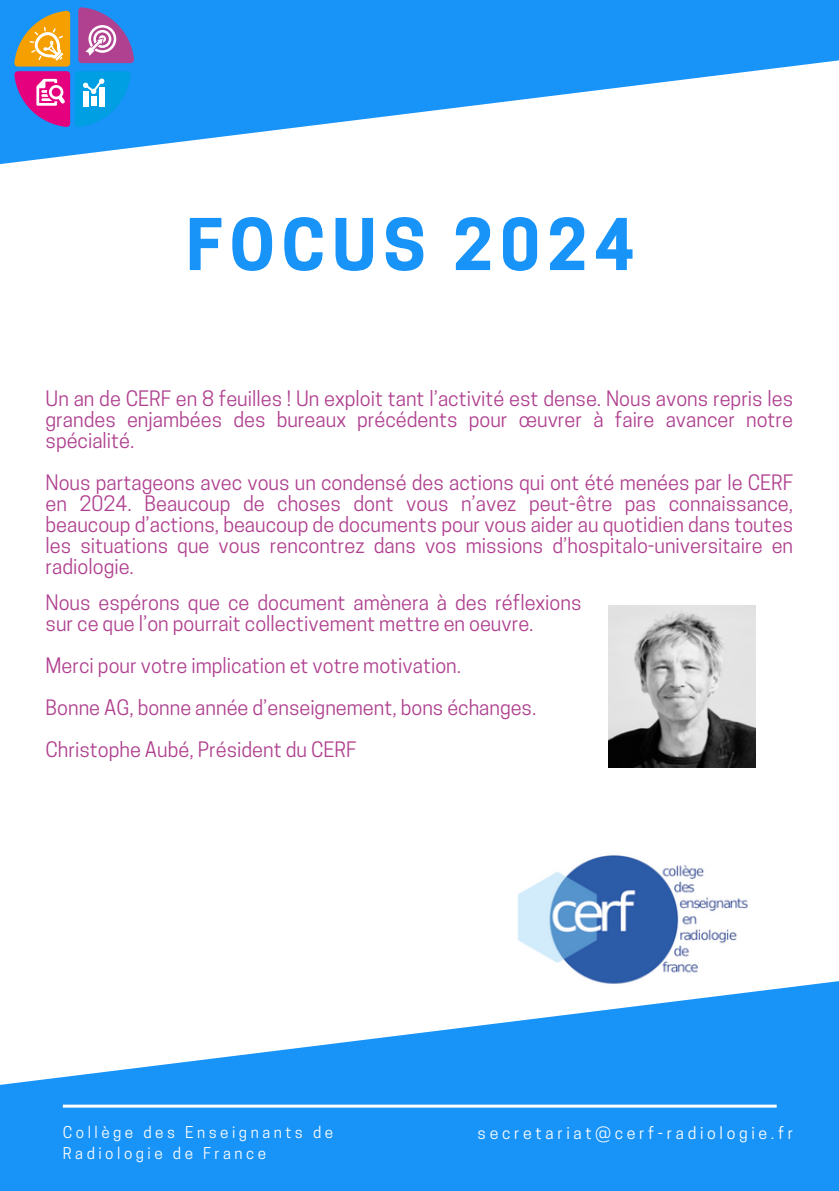
<style>
.page{position:relative;width:839px;height:1191px;background:#fff}
.page>*{position:absolute;margin:0;border:0;box-sizing:border-box;transform-origin:0 0}
.t1{font:700 66.8px "Cooper Hewitt";letter-spacing:.105em;color:#1893f8}
.t2{font:20px/21px "Cooper Hewitt";color:#b04190;text-align:justify}
.t3{font:16px "Cooper Hewitt";letter-spacing:.23em;color:#fff}
.t4{font:15.4px/20.4px "Cooper Hewitt";letter-spacing:.23em;color:#fff}
</style>
<div class="page">
<svg style="left:0;top:0;width:838px;height:165px;fill:#1893f8"></svg>
<img style="left:517px;top:855px;width:231px;height:124px">
<svg style="left:0;top:979px;width:838px;height:212px;fill:#1893f8"></svg>
<hr style="left:63px;top:1105px;width:713px;height:3px;background:#fff">
<svg style="left:78px;top:7px;width:56px;height:56px;fill:#b04190"></svg>
<svg style="left:14px;top:11px;width:56px;height:56px;fill:#f59f00"></svg>
<svg style="left:75px;top:71px;width:56px;height:56px;fill:#009ee2"></svg>
<svg style="left:14px;top:71px;width:56px;height:56px;fill:#e5007e"></svg>
<svg style="left:85px;top:25px;width:31px;height:31px"></svg>
<svg style="left:83px;top:79px;width:21px;height:15px"></svg>
<div style="left:83px;top:91px;width:5px;height:15px;background:#fff"></div>
<div style="left:91px;top:96px;width:5px;height:10px;background:#fff"></div>
<div style="left:99px;top:87px;width:5px;height:19px;background:#fff"></div>
<svg style="left:36px;top:79px;width:29px;height:27px"></svg>
<svg style="left:30px;top:27px;width:33px;height:34px"></svg>
<img style="left:608px;top:605px;width:147px;height:162px">
<p class="t1" style="left:186px;top:220px;width:450px">FOCUS 2024</p>
<h2 class="t2" style="left:46px;top:391px;width:749px">Un an de CERF en 8 feuilles ! Un exploit tant l’activité est dense. Nous avons repris les grandes enjambées des bureaux précédents pour œuvrer à faire avancer notre spécialité.</h2>
<h2 class="t2" style="left:46px;top:475px;width:749px">Nous partageons avec vous un condensé des actions qui ont été menées par le CERF en 2024. Beaucoup de choses dont vous n’avez peut-être pas connaissance, beaucoup d’actions, beaucoup de documents pour vous aider au quotidien dans toutes les situations que vous rencontrez dans vos missions d’hospitalo-universitaire en radiologie.</h2>
<h2 class="t2" style="left:46px;top:594px;width:537px">Nous espérons que ce document amènera à des réflexions sur ce que l’on pourrait collectivement mettre en oeuvre.</h2>
<h2 class="t2" style="left:46px;top:657px;width:417px">Merci pour votre implication et votre motivation.</h2>
<h2 class="t2" style="left:46px;top:699px;width:492px">Bonne AG, bonne année d’enseignement, bons échanges.</h2>
<p class="t2" style="left:46px;top:741px;width:312px">Christophe Aubé, Président du CERF</p>
<h1 class="t4" style="left:63px;top:1124px;width:272px">Collège des Enseignants de<br>Radiologie de France</h1>
<h2 class="t3" style="left:477px;top:1127px;width:317px">secretariat@cerf-radiologie.fr</h2>
</div>
